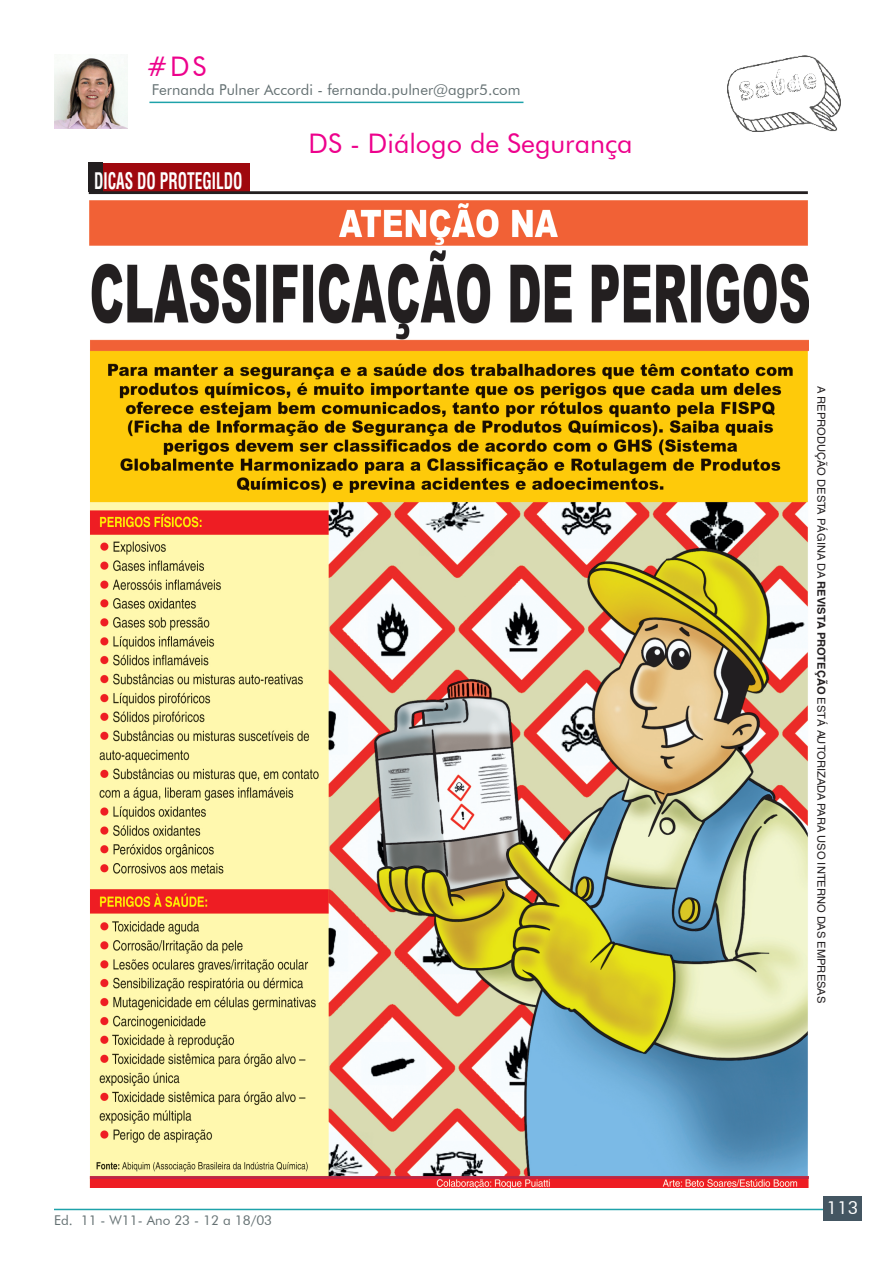
<style>
.page{position:relative;width:893px;height:1263px;background:#fff}
.page>*{position:absolute;margin:0;border:0;box-sizing:border-box;transform-origin:0 0}
.t1{font:27px "Futura BT";color:#ed028c}
.t2{font:700 condensed 22.35px "Helvetica";color:#fff;scale:.69 1}
.t3{font:18px "Futura BT";color:#fff}
.t4{font:15px "Futura BT";color:#657173}
.t5{font:13.5px "Futura BT";color:#657173}
.t6{font:10.95px "Helvetica";color:#231f20}
.s1{font-weight:700}
</style>
<div class="page">
<hr style="left:54px;top:1209px;width:785px;height:1px;background:#1ea2aa">
<div style="left:823px;top:1197px;width:39px;height:24px;background:#445662"></div>
<hr style="left:149px;top:102px;width:374px;height:1px;background:#1ea2aa">
<img style="left:54px;top:58px;width:74px;height:70px">
<img style="left:728px;top:55px;width:112px;height:76px">
<div style="left:89px;top:163px;width:160px;height:29px;background:#9f080e"></div>
<div style="left:89px;top:163px;width:14px;height:29px;background:#231f20"></div>
<hr style="left:89px;top:191px;width:719px;height:3px;background:#231f20">
<img style="left:90px;top:200px;width:719px;height:988px">
<p class="t1" style="left:147px;top:50px;width:61px">#DS</p>
<p class="t4" style="left:152px;top:81px;width:370px">Fernanda Pulner Accordi - fernanda.pulner@agpr5.com</p>
<p class="t1" style="left:309px;top:127px;width:325px">DS - Diálogo de Segurança</p>
<p class="t2" style="left:94px;top:166px;width:217px">DICAS DO PROTEGILDO</p>
<p class="t5" style="left:54px;top:1212px;width:220px">Ed. 11 - W11- Ano 23 - 12 a 18/03</p>
<p class="t6" style="left:828px;top:386px;width:619px;rotate:90deg">A REPRODUÇÃO DESTA PÁGINA DA <span class="s1">REVISTA PROTEÇÃO</span> ESTÁ AUTORIZADA PARA USO INTERNO DAS EMPRESAS</p>
<h3 class="t3" style="left:826px;top:1197px;width:33px">113</h3>
</div>
